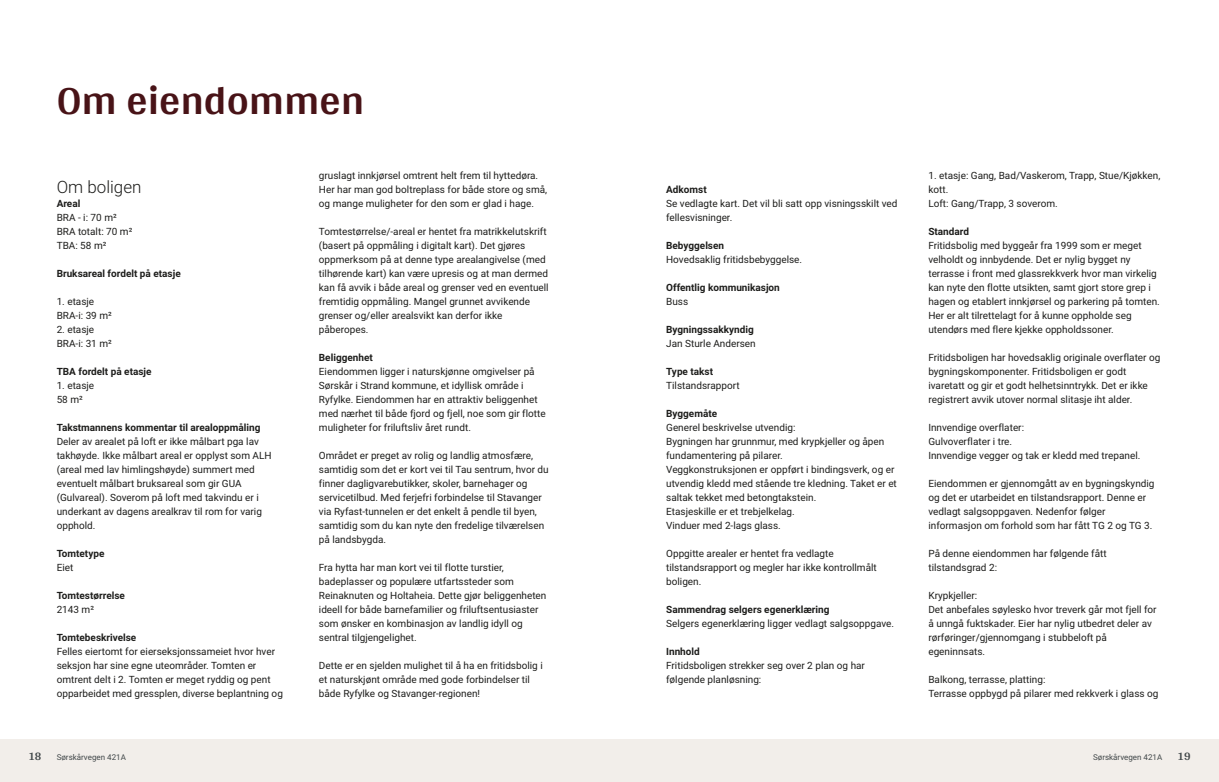
<style>
.page{position:relative;width:1219px;height:782px;background:#fff}
.page>*{position:absolute;margin:0;border:0;box-sizing:border-box;transform-origin:0 0}
.t1{font:700 42px "Arya";color:#481317}
.t2{font:300 17px "Roboto Vitec";color:#1d1d1b}
.t3{font:700 12px "Arya";color:#414749}
.t4{font:10px/14px "Roboto Vitec";color:#1d1d1b}
.t5{font:700 10px "Roboto Vitec";color:#1d1d1b}
.t6{font:8px "Roboto Vitec";color:#414749}
</style>
<div class="page">
<div style="left:0;top:739px;width:612px;height:42px;background:#f2eeea"></div>
<div style="left:607px;top:739px;width:612px;height:42px;background:#f2eeea"></div>
<h1 class="t1" style="left:57px;top:75px;width:309px">Om eiendommen</h1>
<h2 class="t2" style="left:57px;top:174px;width:86px">Om boligen</h2>
<p class="t5" style="left:57px;top:196px;width:25px">Areal</p>
<p class="t4" style="left:57px;top:209px;width:77px">BRA ‑ i: 70 m²<br>BRA totalt: 70 m²<br>TBA: 58 m²</p>
<p class="t5" style="left:57px;top:266px;width:126px">Bruksareal fordelt på etasje</p>
<p class="t4" style="left:57px;top:293px;width:57px">1. etasje<br>BRA‑i: 39 m²</p>
<p class="t4" style="left:57px;top:321px;width:57px">2. etasje<br>BRA‑i: 31 m²</p>
<p class="t5" style="left:57px;top:364px;width:96px">TBA fordelt på etasje</p>
<p class="t4" style="left:57px;top:377px;width:39px">1. etasje<br>58 m²</p>
<p class="t5" style="left:57px;top:420px;width:205px">Takstmannens kommentar til arealoppmåling</p>
<p class="t4" style="left:57px;top:433px;width:216px">Deler av arealet på loft er ikke målbart pga lav takhøyde. Ikke målbart areal er opplyst som ALH (areal med lav himlingshøyde) summert med eventuelt målbart bruksareal som gir GUA (Gulvareal). Soverom på loft med takvindu er i underkant av dagens arealkrav til rom for varig opphold.</p>
<p class="t5" style="left:57px;top:546px;width:49px">Tomtetype</p>
<p class="t4" style="left:57px;top:559px;width:18px">Eiet</p>
<p class="t5" style="left:57px;top:588px;width:70px">Tomtestørrelse</p>
<p class="t4" style="left:57px;top:601px;width:39px">2143 m²</p>
<p class="t5" style="left:57px;top:630px;width:81px">Tomtebeskrivelse</p>
<p class="t4" style="left:57px;top:643px;width:228px">Felles eiertomt for eierseksjonssameiet hvor hver seksjon har sine egne uteområder. Tomten er omtrent delt i 2. Tomten er meget ryddig og pent opparbeidet med gressplen, diverse beplantning og</p>
<p class="t4" style="left:319px;top:167px;width:230px">gruslagt innkjørsel omtrent helt frem til hyttedøra.<br>Her har man god boltreplass for både store og små, og mange muligheter for den som er glad i hage.</p>
<p class="t4" style="left:319px;top:223px;width:231px">Tomtestørrelse/ ‑areal er hentet fra matrikkelutskrift (basert på oppmåling i digitalt kart). Det gjøres oppmerksom på at denne type arealangivelse (med tilhørende kart) kan være upresis og at man dermed kan få avvik i både areal og grenser ved en eventuell fremtidig oppmåling. Mangel grunnet avvikende grenser og/ eller arealsvikt kan derfor ikke påberopes.</p>
<p class="t5" style="left:319px;top:350px;width:55px">Beliggenhet</p>
<p class="t4" style="left:319px;top:363px;width:228px">Eiendommen ligger i naturskjønne omgivelser på Sørskår i Strand kommune, et idyllisk område i Ryfylke. Eiendommen har en attraktiv beliggenhet med nærhet til både fjord og fjell, noe som gir flotte muligheter for friluftsliv året rundt.</p>
<p class="t4" style="left:319px;top:447px;width:231px">Området er preget av rolig og landlig atmosfære, samtidig som det er kort vei til Tau sentrum, hvor du finner dagligvarebutikker, skoler, barnehager og servicetilbud. Med ferjefri forbindelse til Stavanger via Ryfast‑tunnelen er det enkelt å pendle til byen, samtidig som du kan nyte den fredelige tilværelsen på landsbygda.</p>
<p class="t4" style="left:319px;top:559px;width:229px">Fra hytta har man kort vei til flotte turstier, badeplasser og populære utfartssteder som Reinaknuten og Holtaheia. Dette gjør beliggenheten ideell for både barnefamilier og friluftsentusiaster som ønsker en kombinasjon av landlig idyll og sentral tilgjengelighet.</p>
<p class="t4" style="left:319px;top:657px;width:225px">Dette er en sjelden mulighet til å ha en fritidsbolig i et naturskjønt område med gode forbindelser til både Ryfylke og Stavanger‑regionen!</p>
<p class="t5" style="left:666px;top:182px;width:42px">Adkomst</p>
<p class="t4" style="left:666px;top:195px;width:233px">Se vedlagte kart. Det vil bli satt opp visningsskilt ved fellesvisninger.</p>
<p class="t5" style="left:666px;top:238px;width:59px">Bebyggelsen</p>
<p class="t4" style="left:666px;top:251px;width:138px">Hovedsaklig fritidsbebyggelse.</p>
<p class="t5" style="left:666px;top:280px;width:115px">Offentlig kommunikasjon</p>
<p class="t4" style="left:666px;top:293px;width:24px">Buss</p>
<p class="t5" style="left:666px;top:322px;width:89px">Bygningssakkyndig</p>
<p class="t4" style="left:666px;top:335px;width:91px">Jan Sturle Andersen</p>
<p class="t5" style="left:666px;top:364px;width:48px">Type takst</p>
<p class="t4" style="left:666px;top:377px;width:75px">Tilstandsrapport</p>
<p class="t5" style="left:666px;top:406px;width:52px">Byggemåte</p>
<p class="t4" style="left:666px;top:419px;width:232px">Generel beskrivelse utvendig:<br>Bygningen har grunnmur, med krypkjeller og åpen fundamentering på pilarer.<br>Veggkonstruksjonen er oppført i bindingsverk, og er utvendig kledd med stående tre kledning. Taket er et saltak tekket med betongtakstein.<br>Etasjeskille er et trebjelkelag.<br>Vinduer med 2‑lags glass.</p>
<p class="t4" style="left:666px;top:545px;width:212px">Oppgitte arealer er hentet fra vedlagte tilstandsrapport og megler har ikke kontrollmålt boligen.</p>
<p class="t5" style="left:666px;top:602px;width:165px">Sammendrag selgers egenerklæring</p>
<p class="t4" style="left:666px;top:615px;width:229px">Selgers egenerklæring ligger vedlagt salgsoppgave.</p>
<p class="t5" style="left:666px;top:644px;width:35px">Innhold</p>
<p class="t4" style="left:666px;top:657px;width:200px">Fritidsboligen strekker seg over 2 plan og har følgende planløsning:</p>
<p class="t4" style="left:928px;top:167px;width:233px">1. etasje: Gang, Bad/ Vaskerom, Trapp, Stue/ Kjøkken, kott.<br>Loft: Gang/ Trapp, 3 soverom.</p>
<p class="t5" style="left:928px;top:224px;width:42px">Standard</p>
<p class="t4" style="left:928px;top:237px;width:233px">Fritidsbolig med byggeår fra 1999 som er meget velholdt og innbydende. Det er nylig bygget ny terrasse i front med glassrekkverk hvor man virkelig kan nyte den flotte utsikten, samt gjort store grep i hagen og etablert innkjørsel og parkering på tomten.<br>Her er alt tilrettelagt for å kunne oppholde seg utendørs med flere kjekke oppholdssoner.</p>
<p class="t4" style="left:928px;top:349px;width:233px">Fritidsboligen har hovedsaklig originale overflater og bygningskomponenter. Fritidsboligen er godt ivaretatt og gir et godt helhetsinntrykk. Det er ikke registrert avvik utover normal slitasje iht alder.</p>
<p class="t4" style="left:928px;top:419px;width:213px">Innvendige overflater:<br>Gulvoverflater i tre.<br>Innvendige vegger og tak er kledd med trepanel.</p>
<p class="t4" style="left:928px;top:475px;width:228px">Eiendommen er gjennomgått av en bygningskyndig og det er utarbeidet en tilstandsrapport. Denne er vedlagt salgsoppgaven. Nedenfor følger informasjon om forhold som har fått TG 2 og TG 3.</p>
<p class="t4" style="left:928px;top:545px;width:180px">På denne eiendommen har følgende fått tilstandsgrad 2:</p>
<p class="t4" style="left:928px;top:587px;width:230px">Krypkjeller:<br>Det anbefales søylesko hvor treverk går mot fjell for å unngå fuktskader. Eier har nylig utbedret deler av rørføringer/ gjennomgang i stubbeloft på egeninnsats.</p>
<p class="t4" style="left:928px;top:671px;width:232px">Balkong, terrasse, platting:<br>Terrasse oppbygd på pilarer med rekkverk i glass og</p>
<p class="t3" style="left:28px;top:749px;width:15px">18</p>
<p class="t6" style="left:57px;top:751px;width:71px">Sørskårvegen 421A</p>
<p class="t6" style="left:1093px;top:751px;width:71px">Sørskårvegen 421A</p>
<p class="t3" style="left:1177px;top:749px;width:15px">19</p>
</div>
